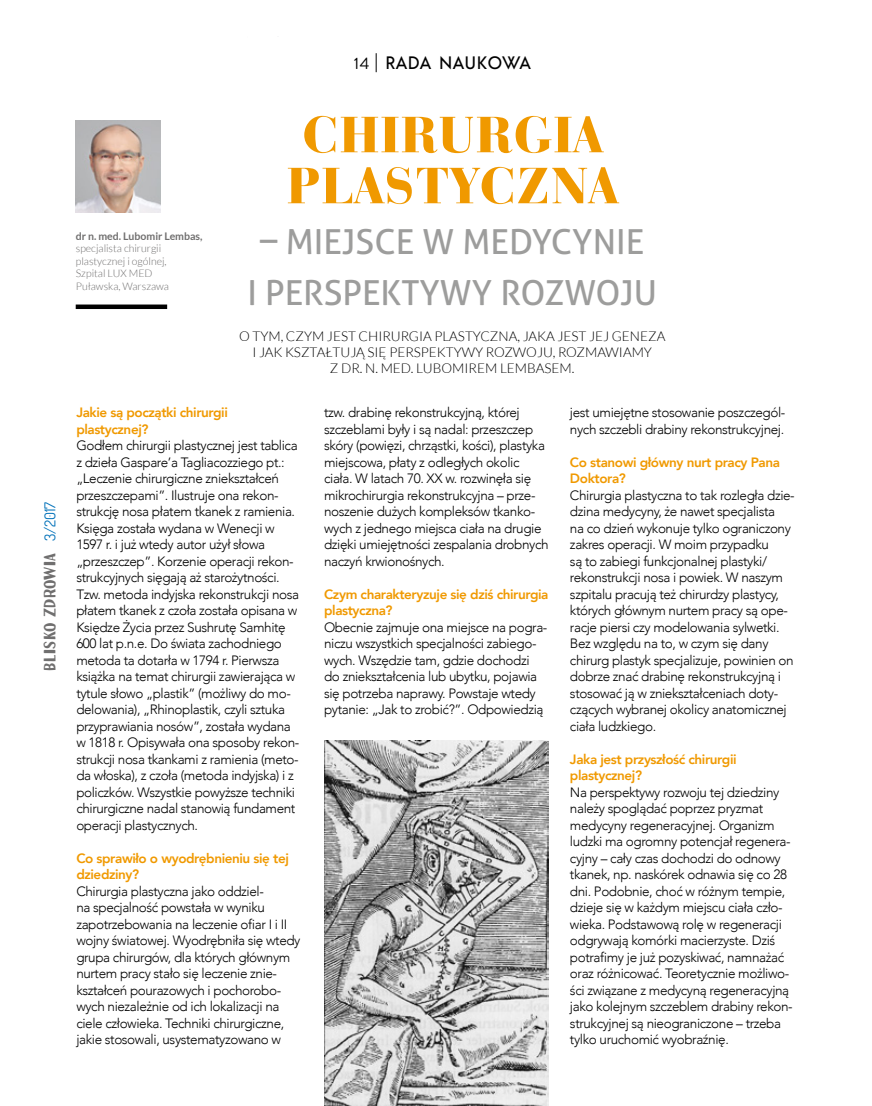
<style>
.page{position:relative;width:872px;height:1106px;background:#fff}
.page>*{position:absolute;margin:0;border:0;box-sizing:border-box;transform-origin:0 0}
.t1{font:53.1px/51px "Bauer Bodni Blk EU";letter-spacing:.03em;color:#f09900}
.t2{font:34.5px/51px "Aller";color:#9d9d9c;text-align:center}
.t3{font:500 18px "Acre";letter-spacing:.025em;color:#000}
.t4{font:15px "Uchiyama";letter-spacing:.03em;color:#706f6f}
.t5{font:300 13.5px/16.5px "Avenir";letter-spacing:-.03em;color:#000}
.t6{font:800 13.5px/16.5px "Avenir";letter-spacing:-.03em;color:#f09900}
.t7{font:300 13.5px/16.2px "Lato";color:#000;text-align:center}
.t8{font:300 10.5px/12.6px "Lato";color:#706f6f}
.t9{font:700 10.5px "Lato";color:#706f6f}
.s1{font-family:"Dosis";color:#0071b9}
.s2{font-family:"Brandon Grotesque";font-weight:400;font-size:16.5px}
.s3{font-family:"Brandon Grotesque";font-weight:900}
</style>
<div class="page">
<img style="left:76px;top:120px;width:84px;height:92px">
<div style="left:76px;top:304px;width:91px;height:5px;background:#000"></div>
<img style="left:324px;top:740px;width:224px;height:366px">
<p class="t4" style="left:41px;top:670px;width:170px;rotate:-90deg">BLISKO ZDROWIA <span class="s1">3/2017</span></p>
<p class="t9" style="left:76px;top:230px;width:128px">dr n. med. Lubomir Lembas,</p>
<p class="t8" style="left:76px;top:242px;width:95px">specjalista chirurgii plastycznej i ogólnej,<br>Szpital LUX MED<br>Puławska, Warszawa</p>
<h3 class="t3" style="left:354px;top:51px;width:179px"><span class="s2">14</span> <span class="s3">|</span> RADA NAUKOWA</h3>
<h1 class="t1" style="left:287px;top:111px;width:332px">CHIRURGIA<br>PLASTYCZNA</h1>
<h2 class="t2" style="left:247px;top:216px;width:411px">– MIEJSCE W MEDYCYNIE<br>I PERSPEKTYWY ROZWOJU</h2>
<p class="t7" style="left:239px;top:328px;width:428px">O TYM, CZYM JEST CHIRURGIA PLASTYCZNA, JAKA JEST JEJ GENEZA<br>I JAK KSZTAŁTUJĄ SIĘ PERSPEKTYWY ROZWOJU, ROZMAWIAMY<br>Z DR. N. MED. LUBOMIREM LEMBASEM.</p>
<p class="t6" style="left:76px;top:404px;width:153px">Jakie są początki chirurgii plastycznej?</p>
<p class="t5" style="left:76px;top:437px;width:225px">Godłem chirurgii plastycznej jest tablica z dzieła Gaspare’a Tagliacozziego pt.: „Leczenie chirurgiczne zniekształceń przeszczepami”. Ilustruje ona rekon&shy;strukcję nosa płatem tkanek z ramienia.<br>Księga została wydana w Wenecji w 1597 r. i już wtedy autor użył słowa „przeszczep”. Korzenie operacji rekon&shy;strukcyjnych sięgają aż starożytności.<br>Tzw. metoda indyjska rekonstrukcji nosa płatem tkanek z czoła została opisana w Księdze Życia przez Sushrutę Samhitę 600 lat p.n.e. Do świata zachodniego metoda ta dotarła w 1794 r. Pierwsza książka na temat chirurgii zawierająca w tytule słowo „plastik” (możliwy do mo&shy;delowania), „Rhinoplastik, czyli sztuka przyprawiania nosów”, została wydana w 1818 r. Opisywała ona sposoby rekon&shy;strukcji nosa tkankami z ramienia (meto&shy;da włoska), z czoła (metoda indyjska) i z policzków. Wszystkie powyższe techniki chirurgiczne nadal stanowią fundament operacji plastycznych.</p>
<p class="t6" style="left:76px;top:849px;width:214px">Co sprawiło o wyodrębnieniu się tej dziedziny?</p>
<p class="t5" style="left:76px;top:883px;width:226px">Chirurgia plastyczna jako oddziel-<br>na specjalność powstała w wyniku zapotrzebowania na leczenie ofiar I i II wojny światowej. Wyodrębniła się wtedy grupa chirurgów, dla których głównym nurtem pracy stało się leczenie znie&shy;kształceń pourazowych i pochorobo&shy;wych niezależnie od ich lokalizacji na ciele człowieka. Techniki chirurgiczne, jakie stosowali, usystematyzowano w</p>
<p class="t5" style="left:324px;top:404px;width:226px">tzw. drabinę rekonstrukcyjną, której szczeblami były i są nadal: przeszczep skóry (powięzi, chrząstki, kości), plastyka miejscowa, płaty z odległych okolic ciała. W latach 70. XX w. rozwinęła się mikrochirurgia rekonstrukcyjna – prze&shy;noszenie dużych kompleksów tkanko&shy;wych z jednego miejsca ciała na drugie dzięki umiejętności zespalania drobnych naczyń krwionośnych.</p>
<p class="t6" style="left:324px;top:586px;width:226px">Czym charakteryzuje się dziś chirurgia plastyczna?</p>
<p class="t5" style="left:324px;top:619px;width:225px">Obecnie zajmuje ona miejsce na pogra&shy;niczu wszystkich specjalności zabiego&shy;wych. Wszędzie tam, gdzie dochodzi do zniekształcenia lub ubytku, pojawia się potrzeba naprawy. Powstaje wtedy pytanie: „Jak to zrobić?”. Odpowiedzią</p>
<p class="t5" style="left:570px;top:404px;width:217px">jest umiejętne stosowanie poszczegól&shy;nych szczebli drabiny rekonstrukcyjnej.</p>
<p class="t6" style="left:570px;top:454px;width:212px">Co stanowi główny nurt pracy Pana<br>Doktora?</p>
<p class="t5" style="left:570px;top:487px;width:226px">Chirurgia plastyczna to tak rozległa dzie&shy;dzina medycyny, że nawet specjalista<br>na co dzień wykonuje tylko ograniczony zakres operacji. W moim przypadku<br>są to zabiegi funkcjonalnej plastyki/ rekonstrukcji nosa i powiek. W naszym szpitalu pracują też chirurdzy plastycy, których głównym nurtem pracy są ope&shy;racje piersi czy modelowania sylwetki.<br>Bez względu na to, w czym się dany chirurg plastyk specjalizuje, powinien on dobrze znać drabinę rekonstrukcyjną i stosować ją w zniekształceniach doty&shy;czących wybranej okolicy anatomicznej ciała ludzkiego.</p>
<p class="t6" style="left:570px;top:750px;width:168px">Jaka jest przyszłość chirurgii plastycznej?</p>
<p class="t5" style="left:570px;top:783px;width:224px">Na perspektywy rozwoju tej dziedziny należy spoglądać poprzez pryzmat medycyny regeneracyjnej. Organizm ludzki ma ogromny potencjał regenera&shy;cyjny – cały czas dochodzi do odnowy tkanek, np. naskórek odnawia się co 28 dni. Podobnie, choć w różnym tempie, dzieje się w każdym miejscu ciała czło&shy;wieka. Podstawową rolę w regeneracji odgrywają komórki macierzyste. Dziś potrafimy je już pozyskiwać, namnażać oraz różnicować. Teoretycznie możliwo&shy;ści związane z medycyną regeneracyjną jako kolejnym szczeblem drabiny rekon&shy;strukcyjnej są nieograniczone – trzeba tylko uruchomić wyobraźnię.</p>
</div>
